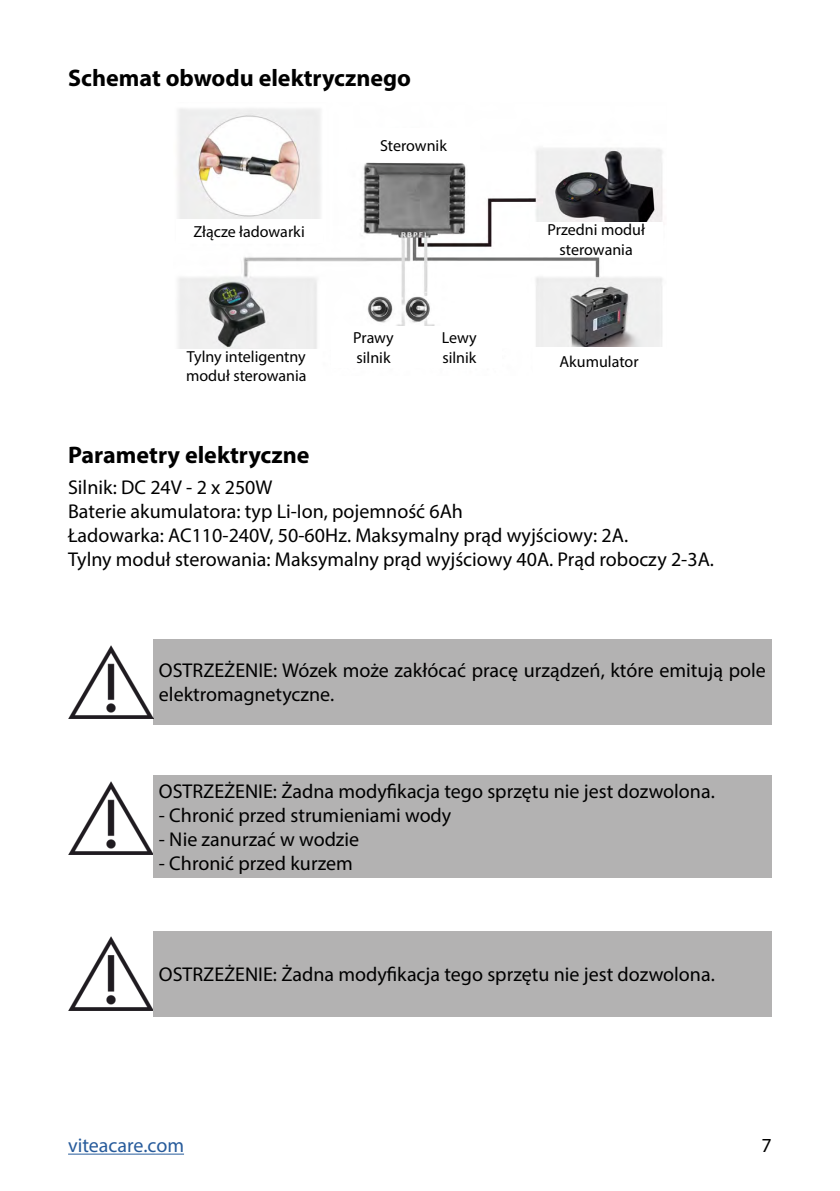
<style>
.page{position:relative;width:840px;height:1191px;background:#fff}
.page>*{position:absolute;margin:0;border:0;box-sizing:border-box;transform-origin:0 0}
.t1{font:700 24px "Myriad Pro";color:#000}
.t2{font:20px/24px "Myriad Pro";color:#000}
.t3{font:20px "Myriad Pro";color:#275b9b}
.t4{font:16px/19.2px "Myriad Pro";color:#000}
</style>
<div class="page">
<hr style="left:68px;top:1153px;width:116px;height:1px;background:#275b9b">
<img style="left:177px;top:108px;width:486px;height:241px">
<div style="left:175px;top:219px;width:147px;height:23px;background:#fff"></div>
<div style="left:330px;top:326px;width:86px;height:42px;background:#fff"></div>
<div style="left:416px;top:326px;width:86px;height:42px;background:#fff"></div>
<div style="left:532px;top:347px;width:132px;height:29px;background:#fff"></div>
<div style="left:530px;top:222px;width:132px;height:34px;background:#fff"></div>
<div style="left:347px;top:128px;width:132px;height:34px;background:#fff"></div>
<div style="left:153px;top:639px;width:618px;height:85px;background:#b3b2b2"></div>
<img style="left:68px;top:645px;width:85px;height:74px">
<img style="left:68px;top:781px;width:85px;height:74px">
<img style="left:68px;top:937px;width:85px;height:73px">
<div style="left:153px;top:775px;width:618px;height:102px;background:#b3b2b2"></div>
<div style="left:153px;top:931px;width:618px;height:85px;background:#b3b2b2"></div>
<p class="t1" style="left:68px;top:63px;width:344px">Schemat obwodu elektrycznego</p>
<p class="t4" style="left:193px;top:221px;width:113px">Złącze ładowarki</p>
<p class="t4" style="left:186px;top:347px;width:122px">Tylny inteligentny moduł sterowania</p>
<p class="t4" style="left:380px;top:136px;width:68px">Sterownik</p>
<p class="t4" style="left:353px;top:328px;width:42px">Prawy silnik</p>
<p class="t4" style="left:441px;top:328px;width:36px">Lewy silnik</p>
<p class="t4" style="left:547px;top:220px;width:99px;text-align:center">Przedni moduł sterowania</p>
<p class="t4" style="left:559px;top:352px;width:80px">Akumulator</p>
<p class="t1" style="left:68px;top:439px;width:243px">Parametry elektryczne</p>
<p class="t2" style="left:68px;top:475px;width:647px">Silnik: DC 24V - 2 x 250W<br>Baterie akumulatora: typ Li-Ion, pojemność 6Ah<br>Ładowarka: AC110-240V, 50-60Hz. Maksymalny prąd wyjściowy: 2A.<br>Tylny moduł sterowania: Maksymalny prąd wyjściowy 40A. Prąd roboczy 2-3A.</p>
<p class="t2" style="left:159px;top:658px;width:608px">OSTRZEŻENIE: Wózek może zakłócać pracę urządzeń, które emitują pole elektromagnetyczne.</p>
<p class="t2" style="left:159px;top:779px;width:557px">OSTRZEŻENIE: Żadna modyfikacja tego sprzętu nie jest dozwolona.</p>
<p class="t2" style="left:159px;top:803px;width:294px">- Chronić przed strumieniami wody</p>
<p class="t2" style="left:159px;top:827px;width:202px">- Nie zanurzać w wodzie</p>
<p class="t2" style="left:159px;top:851px;width:195px">- Chronić przed kurzem</p>
<p class="t2" style="left:159px;top:962px;width:557px">OSTRZEŻENIE: Żadna modyfikacja tego sprzętu nie jest dozwolona.</p>
<p class="t3" style="left:68px;top:1133px;width:117px">viteacare.com</p>
<p class="t2" style="left:761px;top:1133px;width:12px">7</p>
</div>
